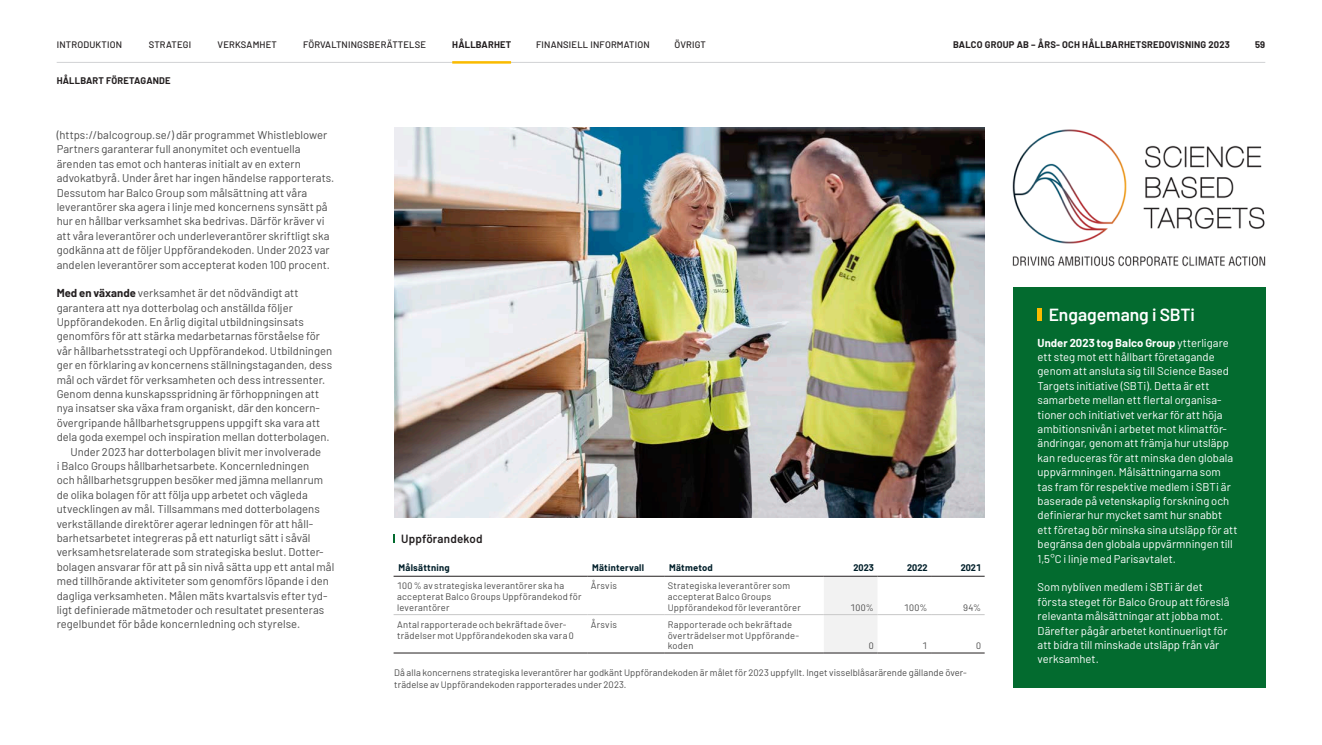
<style>
.page{position:relative;width:1322px;height:745px;background:#fff}
.page>*{position:absolute;margin:0;border:0;box-sizing:border-box;transform-origin:0 0}
.Mellanrubrik_14p{font:600 17.5px "Barlow";letter-spacing:-.005em;color:#fff}
.Notrubrik_-_underribrik_9_5-11{font:600 11.88px "Barlow";letter-spacing:.015em;color:#231f20}
.Brödtext_FV_9p_-_fet_ingång{font:11.25px/14.4px "Barlow";color:#4a4a4a}
.Brödtext_FV_9p_-_vit{font:11.25px/14.4px "Barlow";color:#fff}
.Brödtext_FV_9p_-_indrag{font:11.25px/14.4px "Barlow";color:#4a4a4a}
.Tabelltext_regular_7_5-8_75{font:9.38px/11px "Barlow";letter-spacing:.025em;color:#4a4a4a}
.Brödtext_FV_9p{font:9.38px/12.5px "Barlow";letter-spacing:.01em;color:#4a4a4a}
.t1{font:500 9.38px "Barlow";letter-spacing:.02em;color:#231f20}
.t2{font:700 9.38px "Barlow";letter-spacing:.02em;color:#231f20}
.Tabelltext_Bold_7_5-8_75{font:700 9.38px "Barlow";letter-spacing:.025em;color:#001f2a}
.Siffror_regular_7_5-8_75{font:9.38px "Barlow";color:#4a4a4a}
.Siffror_Bold_7_5-8_75{font:700 9.38px "Barlow";color:#001f2a}
.s1{font-weight:700;color:#231f20}
.s2{font-weight:700}
</style>
<div class="page">
<hr style="left:57px;top:62px;width:1208px;height:1px;background:#d1d2d4">
<hr style="left:452px;top:61px;width:59px;height:3px;background:#fabb00">
<svg style="left:393px;top:534px;width:2px;height:8px"></svg>
<div style="left:824px;top:576px;width:53px;height:76px;background:#f2f2f2"></div>
<hr style="left:393px;top:575px;width:194px;height:1px;background:#231f20">
<hr style="left:587px;top:575px;width:77px;height:1px;background:#231f20">
<hr style="left:664px;top:575px;width:160px;height:1px;background:#231f20">
<hr style="left:824px;top:575px;width:53px;height:1px;background:#231f20">
<hr style="left:877px;top:575px;width:54px;height:1px;background:#231f20">
<hr style="left:931px;top:575px;width:53px;height:1px;background:#231f20">
<hr style="left:393px;top:614px;width:194px;height:1px;background:#c8c8c8">
<hr style="left:587px;top:614px;width:77px;height:1px;background:#c8c8c8">
<hr style="left:664px;top:614px;width:160px;height:1px;background:#c8c8c8">
<hr style="left:824px;top:614px;width:53px;height:1px;background:#c8c8c8">
<hr style="left:877px;top:614px;width:54px;height:1px;background:#c8c8c8">
<hr style="left:931px;top:614px;width:53px;height:1px;background:#c8c8c8">
<hr style="left:393px;top:652px;width:194px;height:1px;background:#231f20">
<hr style="left:587px;top:652px;width:77px;height:1px;background:#231f20">
<hr style="left:664px;top:652px;width:160px;height:1px;background:#231f20">
<hr style="left:824px;top:652px;width:53px;height:1px;background:#231f20">
<hr style="left:877px;top:652px;width:54px;height:1px;background:#231f20">
<hr style="left:931px;top:652px;width:53px;height:1px;background:#231f20">
<img style="left:394px;top:128px;width:590px;height:389px">
<img style="left:1012px;top:129px;width:253px;height:138px">
<div style="left:1012px;top:287px;width:253px;height:400px;background:#036b2f"></div>
<hr style="left:1037px;top:308px;width:4px;height:12px;background:#fabb00">
<p class="t1" style="left:57px;top:38px;width:67px">INTRODUKTION</p>
<p class="t1" style="left:149px;top:38px;width:44px">STRATEGI</p>
<p class="t1" style="left:218px;top:38px;width:61px">VERKSAMHET</p>
<p class="t1" style="left:303px;top:38px;width:125px">FÖRVALTNINGSBERÄTTELSE</p>
<p class="t2" style="left:452px;top:38px;width:60px">HÅLLBARHET</p>
<p class="t1" style="left:536px;top:38px;width:115px">FINANSIELL INFORMATION</p>
<p class="t1" style="left:674px;top:38px;width:33px">ÖVRIGT</p>
<p class="t2" style="left:953px;top:38px;width:278px">BALCO GROUP AB – ÅRS- OCH HÅLLBARHETSREDOVISNING 2023</p>
<p class="t2" style="left:1255px;top:38px;width:12px">59</p>
<p class="t2" style="left:57px;top:73px;width:115px">HÅLLBART FÖRETAGANDE</p>
<p class="Brödtext_FV_9p_-_fet_ingång" style="left:57px;top:127px;width:277px">(https://balcogroup.se/) där programmet Whistleblower Partners garanterar full anonymitet och eventuella ärenden tas emot och hanteras initialt av en extern advokatbyrå. Under året har ingen händelse rapporterats.<br>Dessutom har Balco Group som målsättning att våra leverantörer ska agera i linje med koncernens synsätt på hur en hållbar verksamhet ska bedrivas. Därför kräver vi att våra leverantörer och underleverantörer skriftligt ska godkänna att de följer Uppförandekoden. Under 2023 var andelen leverantörer som accepterat koden 100 procent.</p>
<p class="Brödtext_FV_9p_-_fet_ingång" style="left:57px;top:285px;width:277px"><span class="s1">Med en växande</span> verksamhet är det nödvändigt att garantera att nya dotterbolag och anställda följer Uppförandekoden. En årlig digital utbildningsinsats genomförs för att stärka medarbetarnas förståelse för vår hållbarhetsstrategi och Uppförandekod. Utbildningen ger en förklaring av koncernens ställningstaganden, dess mål och värdet för verksamheten och dess intressenter.<br>Genom denna kunskapsspridning är förhoppningen att nya insatser ska växa fram organiskt, där den koncern&shy;övergripande hållbarhetsgruppens uppgift ska vara att dela goda exempel och inspiration mellan dotterbolagen.</p>
<p class="Brödtext_FV_9p_-_indrag" style="left:57px;top:443px;width:279px;text-indent:14px">Under 2023 har dotterbolagen blivit mer involverade<br>i Balco Groups hållbarhetsarbete. Koncernledningen<br>och hållbarhetsgruppen besöker med jämna mellanrum de olika bolagen för att följa upp arbetet och vägleda utvecklingen av mål. Tillsammans med dotterbolagens verkställande direktörer agerar ledningen för att håll&shy;barhetsarbetet integreras på ett naturligt sätt i såväl verksamhetsrelaterade som strategiska beslut. Dotter&shy;bolagen ansvarar för att på sin nivå sätta upp ett antal mål med tillhörande aktiviteter som genomförs löpande i den dagliga verksamheten. Målen mäts kvartalsvis efter tyd&shy;ligt definierade mätmetoder och resultatet presenteras regelbundet för både koncernledning och styrelse.</p>
<p class="Notrubrik_-_underribrik_9_5-11" style="left:401px;top:529px;width:83px">Uppförandekod</p>
<p class="Tabelltext_Bold_7_5-8_75" style="left:398px;top:560px;width:53px">Målsättning</p>
<p class="Tabelltext_Bold_7_5-8_75" style="left:592px;top:560px;width:53px">Mätintervall</p>
<p class="Tabelltext_Bold_7_5-8_75" style="left:669px;top:560px;width:45px">Mätmetod</p>
<p class="Siffror_Bold_7_5-8_75" style="left:853px;top:560px;width:22px">2023</p>
<p class="Siffror_Bold_7_5-8_75" style="left:907px;top:560px;width:22px">2022</p>
<p class="Siffror_Bold_7_5-8_75" style="left:960px;top:560px;width:22px">2021</p>
<p class="Tabelltext_regular_7_5-8_75" style="left:397px;top:579px;width:186px">100 % av strategiska leverantörer ska ha accepterat Balco Groups Uppförandekod för leverantörer</p>
<p class="Tabelltext_regular_7_5-8_75" style="left:591px;top:579px;width:28px">Årsvis</p>
<p class="Tabelltext_regular_7_5-8_75" style="left:668px;top:579px;width:135px">Strategiska leverantörer som accepterat Balco Groups<br>Uppförandekod för leverantörer</p>
<p class="Siffror_regular_7_5-8_75" style="left:850px;top:600px;width:25px">100%</p>
<p class="Siffror_regular_7_5-8_75" style="left:904px;top:600px;width:25px">100%</p>
<p class="Siffror_regular_7_5-8_75" style="left:963px;top:600px;width:19px">94%</p>
<p class="Tabelltext_regular_7_5-8_75" style="left:397px;top:617px;width:178px">Antal rapporterade och bekräftade över&shy;trädelser mot Uppförandekoden ska vara 0</p>
<p class="Tabelltext_regular_7_5-8_75" style="left:591px;top:617px;width:28px">Årsvis</p>
<p class="Tabelltext_regular_7_5-8_75" style="left:668px;top:617px;width:133px">Rapporterade och bekräftade överträdelser mot Uppförande&shy;koden</p>
<p class="Siffror_regular_7_5-8_75" style="left:869px;top:639px;width:6px">0</p>
<p class="Siffror_regular_7_5-8_75" style="left:922px;top:639px;width:6px">1</p>
<p class="Siffror_regular_7_5-8_75" style="left:976px;top:639px;width:6px">0</p>
<p class="Brödtext_FV_9p" style="left:394px;top:665px;width:573px">Då alla koncernens strategiska leverantörer har godkänt Uppförandekoden är målet för 2023 uppfyllt. Inget visselblåsarärende gällande över&shy;trädelse av Uppförandekoden rapporterades under 2023.</p>
<p class="Mellanrubrik_14p" style="left:1048px;top:301px;width:148px">Engagemang i SBTi</p>
<p class="Brödtext_FV_9p_-_vit" style="left:1037px;top:334px;width:201px"><span class="s2">Under 2023 tog Balco Group</span> ytterligare ett steg mot ett hållbart företagande genom att ansluta sig till Science Based Targets initiative (SBTi). Detta är ett samarbete mellan ett flertal organisa&shy;tioner och initiativet verkar för att höja ambitionsnivån i arbetet mot klimatför&shy;ändringar, genom att främja hur utsläpp kan reduceras för att minska den globala uppvärmningen. Målsättningarna som tas fram för respektive medlem i SBTi är baserade på vetenskaplig forskning och definierar hur mycket samt hur snabbt ett företag bör minska sina utsläpp för att begränsa den globala uppvärmningen till 1,5°C i linje med Parisavtalet.</p>
<p class="Brödtext_FV_9p_-_vit" style="left:1037px;top:579px;width:193px">Som nybliven medlem i SBTi är det första steget för Balco Group att föreslå relevanta målsättningar att jobba mot.<br>Därefter pågår arbetet kontinuerligt för att bidra till minskade utsläpp från vår verksamhet.</p>
</div>
